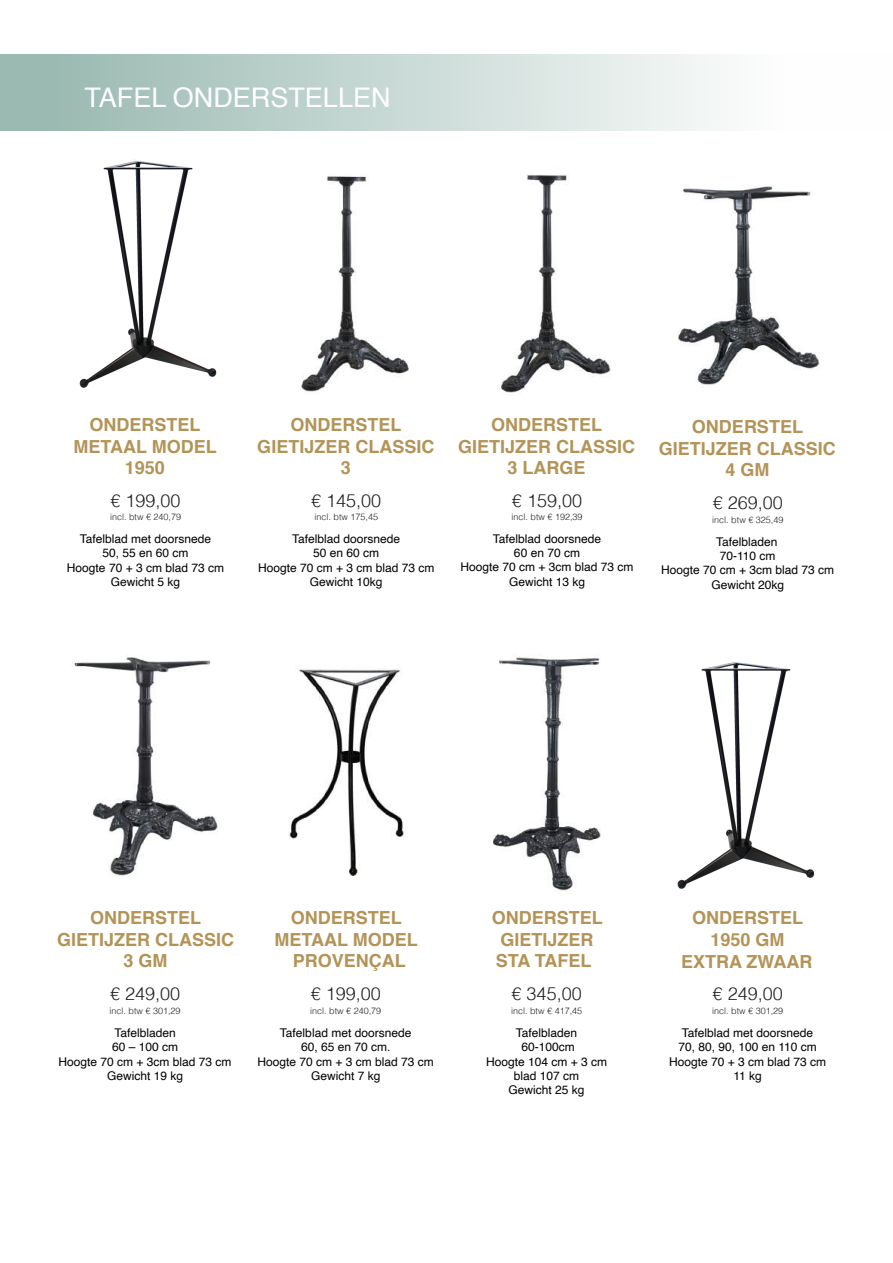
<style>
.page{position:relative;width:893px;height:1263px;background:#fff}
.page>*{position:absolute;margin:0;border:0;box-sizing:border-box;transform-origin:0 0}
.t1{font:27px "Helvetica";color:#fff}
.t2{font:700 18px/21.6px "Helvetica";color:#b49357;text-align:center}
.t3{font:300 18px "Helvetica";color:#231f20}
.t4{font:12px/14.4px "Helvetica";color:#000;text-align:center}
.t5{font:300 9px "Helvetica";color:#231f20}
</style>
<div class="page">
<img style="left:677px;top:661px;width:138px;height:228px">
<img style="left:73px;top:657px;width:145px;height:220px">
<img style="left:288px;top:669px;width:116px;height:207px">
<img style="left:493px;top:657px;width:108px;height:234px">
<div style="left:0;top:54px;width:893px;height:77px;background:linear-gradient(to right,#96b6ae,#fff)"></div>
<img style="left:79px;top:159px;width:138px;height:229px">
<img style="left:301px;top:176px;width:108px;height:216px">
<img style="left:500px;top:175px;width:112px;height:218px">
<img style="left:677px;top:185px;width:143px;height:200px">
<h1 class="t1" style="left:84px;top:76px;width:308px">TAFEL ONDERSTELLEN</h1>
<h2 class="t2" style="left:73px;top:414px;width:145px">ONDERSTEL<br>METAAL MODEL<br>1950</h2>
<h2 class="t2" style="left:257px;top:414px;width:179px">ONDERSTEL<br>GIETIJZER CLASSIC<br>3</h2>
<h2 class="t2" style="left:458px;top:414px;width:179px">ONDERSTEL<br>GIETIJZER CLASSIC<br>3 LARGE</h2>
<h2 class="t2" style="left:659px;top:416px;width:179px">ONDERSTEL<br>GIETIJZER CLASSIC<br>4 GM</h2>
<h2 class="t3" style="left:110px;top:485px;width:72px">€ 199,00</h2>
<h2 class="t3" style="left:311px;top:485px;width:72px">€ 145,00</h2>
<h2 class="t3" style="left:512px;top:485px;width:72px">€ 159,00</h2>
<h2 class="t3" style="left:713px;top:487px;width:72px">€ 269,00</h2>
<p class="t5" style="left:110px;top:509px;width:73px">incl. btw € 240,79</p>
<p class="t5" style="left:314px;top:509px;width:65px">incl. btw 175,45</p>
<p class="t5" style="left:511px;top:509px;width:73px">incl. btw € 192,39</p>
<p class="t5" style="left:712px;top:512px;width:73px">incl. btw € 325,49</p>
<p class="t4" style="left:67px;top:532px;width:159px">Tafelblad met doorsnede<br>50, 55 en 60 cm<br>Hoogte 70 + 3 cm blad 73 cm<br>Gewicht 5 kg</p>
<p class="t4" style="left:258px;top:532px;width:178px">Tafelblad doorsnede<br>50 en 60 cm<br>Hoogte 70 cm + 3 cm blad 73 cm<br>Gewicht 10kg</p>
<p class="t4" style="left:460px;top:531px;width:175px">Tafelblad doorsnede<br>60 en 70 cm<br>Hoogte 70 cm + 3cm blad 73 cm<br>Gewicht 13 kg</p>
<p class="t4" style="left:661px;top:534px;width:175px">Tafelbladen<br>70-110 cm<br>Hoogte 70 cm + 3cm blad 73 cm<br>Gewicht 20kg</p>
<h2 class="t2" style="left:57px;top:907px;width:179px">ONDERSTEL<br>GIETIJZER CLASSIC<br>3 GM</h2>
<h2 class="t2" style="left:275px;top:907px;width:145px">ONDERSTEL<br>METAAL MODEL<br>PROVENÇAL</h2>
<h2 class="t2" style="left:492px;top:907px;width:113px;text-align:left">ONDERSTEL<br>GIETIJZER<br>STA TAFEL</h2>
<h2 class="t2" style="left:681px;top:907px;width:133px">ONDERSTEL<br>1950 GM<br>EXTRA ZWAAR</h2>
<h2 class="t3" style="left:110px;top:978px;width:72px">€ 249,00</h2>
<h2 class="t3" style="left:311px;top:978px;width:72px">€ 199,00</h2>
<h2 class="t3" style="left:512px;top:978px;width:72px">€ 345,00</h2>
<h2 class="t3" style="left:713px;top:978px;width:72px">€ 249,00</h2>
<p class="t5" style="left:110px;top:1003px;width:73px">incl. btw € 301,29</p>
<p class="t5" style="left:310px;top:1003px;width:73px">incl. btw € 240,79</p>
<p class="t5" style="left:511px;top:1003px;width:73px">incl. btw € 417,45</p>
<p class="t5" style="left:712px;top:1003px;width:73px">incl. btw € 301,29</p>
<p class="t4" style="left:59px;top:1026px;width:175px">Tafelbladen<br>60 – 100 cm<br>Hoogte 70 cm + 3cm blad 73 cm<br>Gewicht 19 kg</p>
<p class="t4" style="left:257px;top:1026px;width:178px">Tafelblad met doorsnede<br>60, 65 en 70 cm.<br>Hoogte 70 cm + 3 cm blad 73 cm<br>Gewicht 7 kg</p>
<p class="t4" style="left:486px;top:1026px;width:123px">Tafelbladen<br>60-100cm<br>Hoogte 104 cm + 3 cm blad 107 cm<br>Gewicht 25 kg</p>
<p class="t4" style="left:669px;top:1026px;width:159px">Tafelblad met doorsnede<br>70, 80, 90, 100 en 110 cm<br>Hoogte 70 + 3 cm blad 73 cm<br>11 kg</p>
</div>
